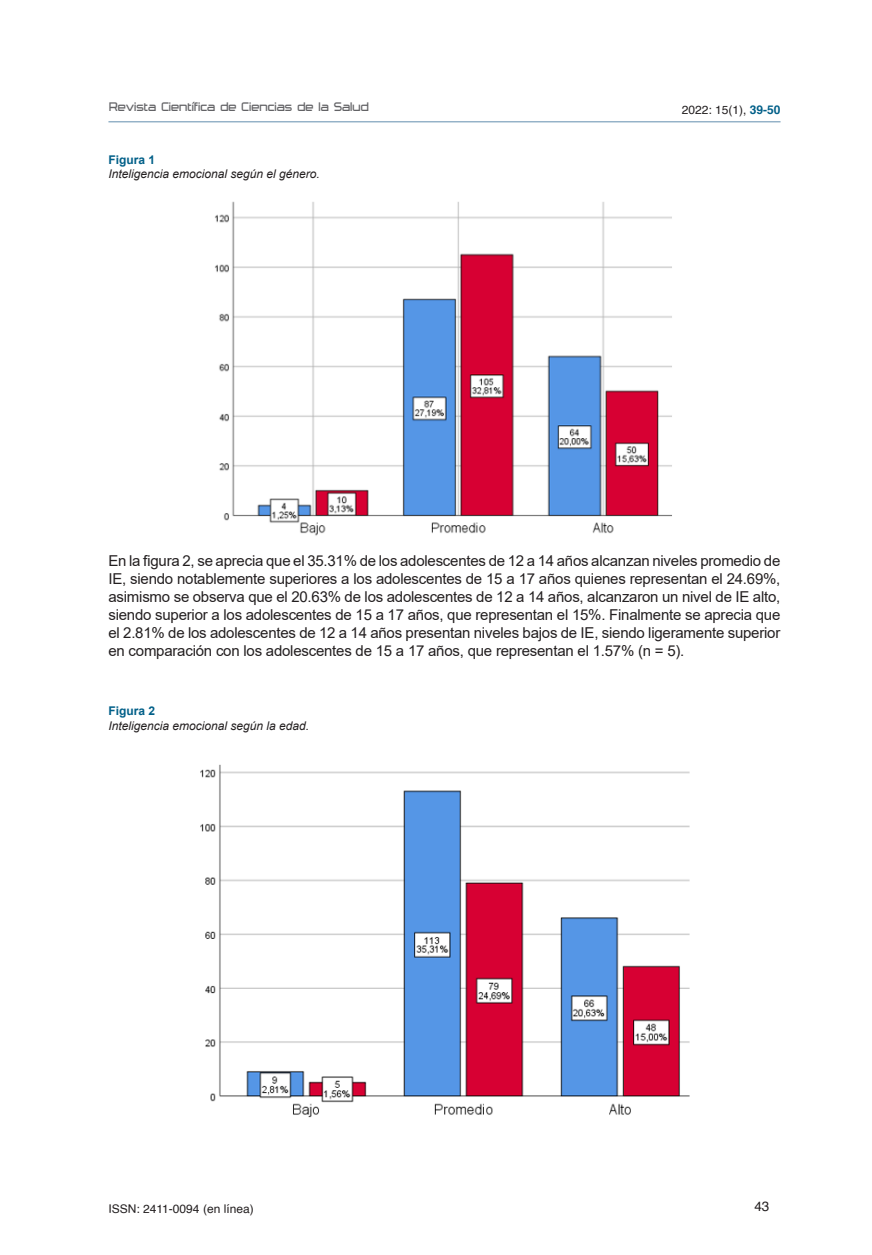
<style>
.page{position:relative;width:872px;height:1255px;background:#fff}
.page>*{position:absolute;margin:0;border:0;box-sizing:border-box;transform-origin:0 0}
.TEXTO_CUERPO_GENERAL{font:15px/18px "Arial";letter-spacing:-.015em;color:#231f20;text-align:justify}
.t1{font:300 13.5px "Trade Marker";letter-spacing:.01em;color:#636366;scale:.85 1}
.t2{font:13.5px "Helvetica";color:#231f20}
.subtituto_tabla{font:italic 12px "Arial";color:#231f20}
.t3{font:12px "Helvetica";color:#231f20}
.título_tabla{font:700 12px "Arial";color:#005f88}
.s1{font-weight:700;color:#005f88}
</style>
<div class="page">
<hr style="left:108px;top:121px;width:672px;height:1px;background:#749bb7">
<img style="left:215px;top:201px;width:457px;height:335px">
<img style="left:200px;top:764px;width:490px;height:354px">
<p class="t1" style="left:109px;top:98px;width:307px">Revista Científica de Ciencias de la Salud</p>
<p class="t3" style="left:681px;top:100px;width:100px">2022: 15(1), <span class="s1">39-50</span></p>
<p class="título_tabla" style="left:108px;top:151px;width:48px">Figura 1</p>
<p class="subtituto_tabla" style="left:108px;top:166px;width:213px">Inteligencia emocional según el género.</p>
<p class="TEXTO_CUERPO_GENERAL" style="left:108px;top:551px;width:673px">En la figura 2, se aprecia que el 35.31% de los adolescentes de 12 a 14 años alcanzan niveles promedio de IE, siendo notablemente superiores a los adolescentes de 15 a 17 años quienes representan el 24.69%, asimismo se observa que el 20.63% de los adolescentes de 12 a 14 años, alcanzaron un nivel de IE alto, siendo superior a los adolescentes de 15 a 17 años, que representan el 15%. Finalmente se aprecia que el 2.81% de los adolescentes de 12 a 14 años presentan niveles bajos de IE, siendo ligeramente superior en comparación con los adolescentes de 15 a 17 años, que representan el 1.57% (n = 5).</p>
<p class="título_tabla" style="left:108px;top:702px;width:48px">Figura 2</p>
<p class="subtituto_tabla" style="left:108px;top:717px;width:202px">Inteligencia emocional según la edad.</p>
<p class="t3" style="left:108px;top:1199px;width:147px">ISSN: 2411-0094 (en línea)</p>
<p class="t2" style="left:754px;top:1195px;width:17px">43</p>
</div>
